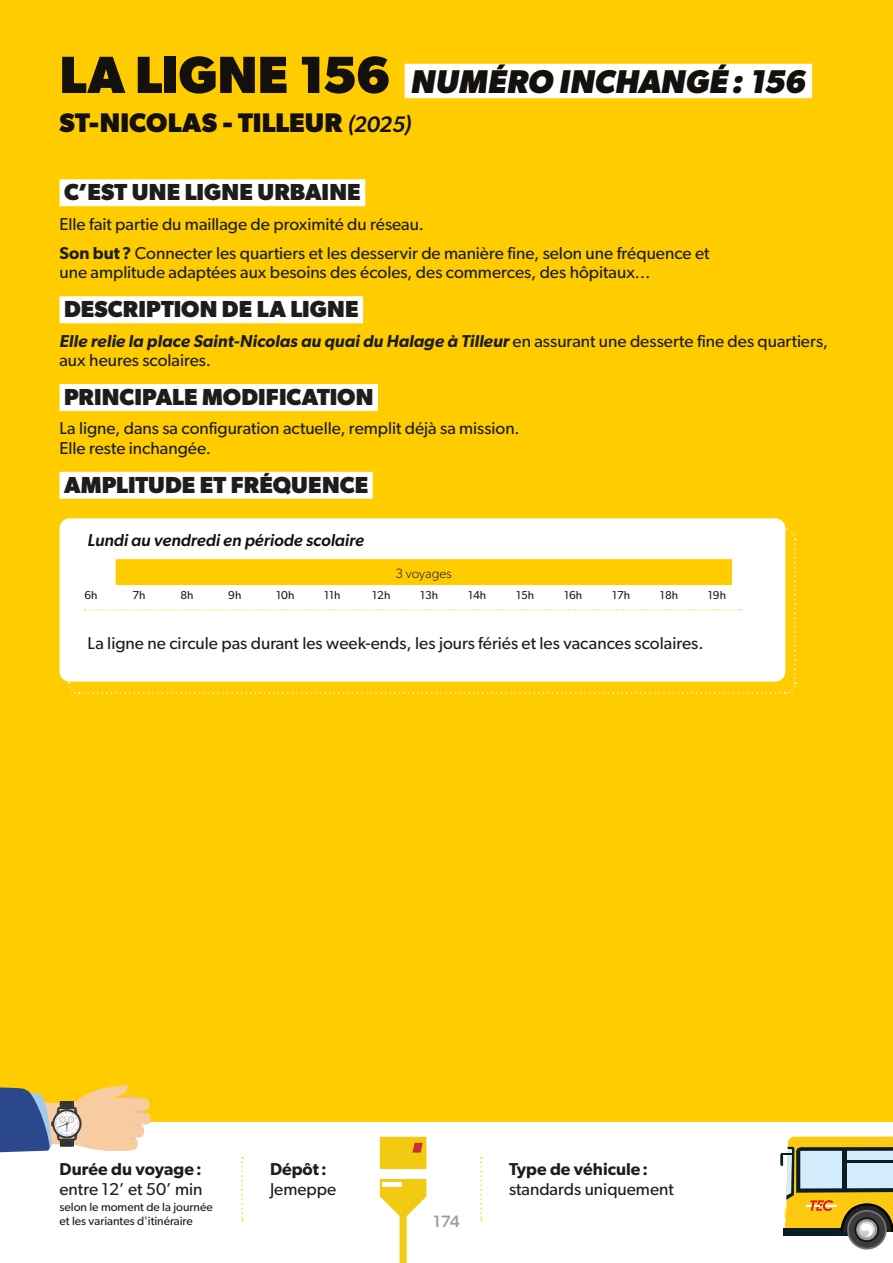
<style>
.page{position:relative;width:893px;height:1263px;background:#fff}
.page>*{position:absolute;margin:0;border:0;box-sizing:border-box;transform-origin:0 0}
.t1{font:700 52.5px "Gibson";color:#13100d}
.t2{font:italic 700 33px "Gibson";letter-spacing:.005em;color:#13100d}
.t3{font:700 27px "Gibson";letter-spacing:.005em;color:#13100d}
.t4{font:700 23.25px "Gibson";letter-spacing:.005em;color:#1d1d1b}
.t5{font:17.25px/19.5px "Gibson";color:#1d1d1b}
.t6{font:600 17.25px "Gibson";color:#1d1d1b}
.t7{font:italic 500 17.25px "Gibson";color:#13100d}
.t8{font:500 16.5px "Gibson";color:#9d9d9c}
.t9{font:300 13.5px "Gibson";letter-spacing:.01em;color:#1d1d1b}
.t10{font:12px/13.5px "Gibson";color:#1d1d1b}
.t11{font:11.55px "Gibson";color:#1d1d1b}
.s1{font-weight:500;font-style:italic;font-size:22.5px}
.s2{font-weight:600}
.s3{font-weight:600;font-style:italic}
</style>
<div class="page">
<div style="left:0;top:0;width:893px;height:1121px;background:#fc0"></div>
<div style="left:847px;top:1210px;width:40px;height:39px;background:#737373;border-radius:50%"></div>
<div style="left:849px;top:1212px;width:36px;height:36px;background:#3d3d3d;border-radius:50%"></div>
<svg style="left:854px;top:1217px;width:25px;height:25px"></svg>
<div style="left:856px;top:1219px;width:21px;height:21px;background:#a2a0a0;border-radius:50%"></div>
<svg style="left:780px;top:1136px;width:113px;height:102px"></svg>
<svg style="left:380px;top:1137px;width:46px;height:126px"></svg>
<div style="left:380px;top:1169px;width:46px;height:10px;background:#fff"></div>
<hr style="left:383px;top:1183px;width:19px;height:4px;background:#fff">
<svg style="left:0;top:1085px;width:152px;height:68px"></svg>
<svg style="left:480px;top:1157px;width:2px;height:64px"></svg>
<svg style="left:241px;top:1157px;width:2px;height:64px"></svg>
<div style="left:405px;top:64px;width:407px;height:34px;background:#fff"></div>
<div style="left:60px;top:179px;width:305px;height:27px;background:#fff"></div>
<div style="left:60px;top:296px;width:303px;height:27px;background:#fff"></div>
<div style="left:60px;top:384px;width:318px;height:27px;background:#fff"></div>
<div style="left:60px;top:472px;width:313px;height:27px;background:#fff"></div>
<div style="left:60px;top:518px;width:725px;height:164px;background:#fff;border-radius:10px"></div>
<svg style="left:67px;top:527px;width:729px;height:167px"></svg>
<h1 class="t1" style="left:60px;top:44px;width:332px">LA LIGNE 156</h1>
<h3 class="t3" style="left:60px;top:107px;width:353px">ST-NICOLAS - TILLEUR <span class="s1">(2025)</span></h3>
<h2 class="t2" style="left:411px;top:62px;width:396px">NUMÉRO INCHANGÉ: 156</h2>
<h3 class="t4" style="left:64px;top:178px;width:298px">C’EST UNE LIGNE URBAINE</h3>
<p class="t5" style="left:60px;top:209px;width:652px;line-height:29.2px">Elle fait partie du maillage de proximité du réseau.<br><span class="s2">Son but?</span> Connecter les quartiers et les desservir de manière fine, selon une fréquence et</p>
<p class="t5" style="left:60px;top:262px;width:593px">une amplitude adaptées aux besoins des écoles, des commerces, des hôpitaux…</p>
<h3 class="t4" style="left:64px;top:295px;width:296px">DESCRIPTION DE LA LIGNE</h3>
<p class="t5" style="left:60px;top:331px;width:770px"><span class="s3">Elle relie la place Saint-Nicolas au quai du Halage à Tilleur</span> en assurant une desserte fine des quartiers, aux heures scolaires.</p>
<h3 class="t4" style="left:64px;top:383px;width:311px">PRINCIPALE MODIFICATION</h3>
<p class="t5" style="left:60px;top:418px;width:462px">La ligne, dans sa configuration actuelle, remplit déjà sa mission.<br>Elle reste inchangée.</p>
<h3 class="t4" style="left:64px;top:471px;width:306px">AMPLITUDE ET FRÉQUENCE</h3>
<p class="t7" style="left:88px;top:530px;width:278px">Lundi au vendredi en période scolaire</p>
<p class="t9" style="left:396px;top:565px;width:58px">3 voyages</p>
<p class="t11" style="left:84px;top:588px;width:15px">6h</p>
<p class="t11" style="left:132px;top:588px;width:15px">7h</p>
<p class="t11" style="left:180px;top:588px;width:15px">8h</p>
<p class="t11" style="left:228px;top:588px;width:15px">9h</p>
<p class="t11" style="left:276px;top:588px;width:20px">10h</p>
<p class="t11" style="left:324px;top:588px;width:18px">11h</p>
<p class="t11" style="left:372px;top:588px;width:20px">12h</p>
<p class="t11" style="left:420px;top:588px;width:20px">13h</p>
<p class="t11" style="left:468px;top:588px;width:20px">14h</p>
<p class="t11" style="left:516px;top:588px;width:20px">15h</p>
<p class="t11" style="left:564px;top:588px;width:20px">16h</p>
<p class="t11" style="left:612px;top:588px;width:20px">17h</p>
<p class="t11" style="left:660px;top:588px;width:20px">18h</p>
<p class="t11" style="left:708px;top:588px;width:20px">19h</p>
<p class="t5" style="left:88px;top:633px;width:617px">La ligne ne circule pas durant les week-ends, les jours fériés et les vacances scolaires.</p>
<p class="t6" style="left:60px;top:1159px;width:144px">Durée du voyage:</p>
<p class="t5" style="left:60px;top:1179px;width:144px">entre 12’ et 50’ min</p>
<p class="t10" style="left:60px;top:1200px;width:155px">selon le moment de la journée et les variantes d'itinéraire</p>
<p class="t6" style="left:270px;top:1159px;width:58px">Dépôt:</p>
<p class="t5" style="left:270px;top:1179px;width:68px">Jemeppe</p>
<p class="t8" style="left:433px;top:1212px;width:28px">174</p>
<p class="t6" style="left:509px;top:1159px;width:141px">Type de véhicule:</p>
<p class="t5" style="left:509px;top:1179px;width:166px">standards uniquement</p>
</div>
